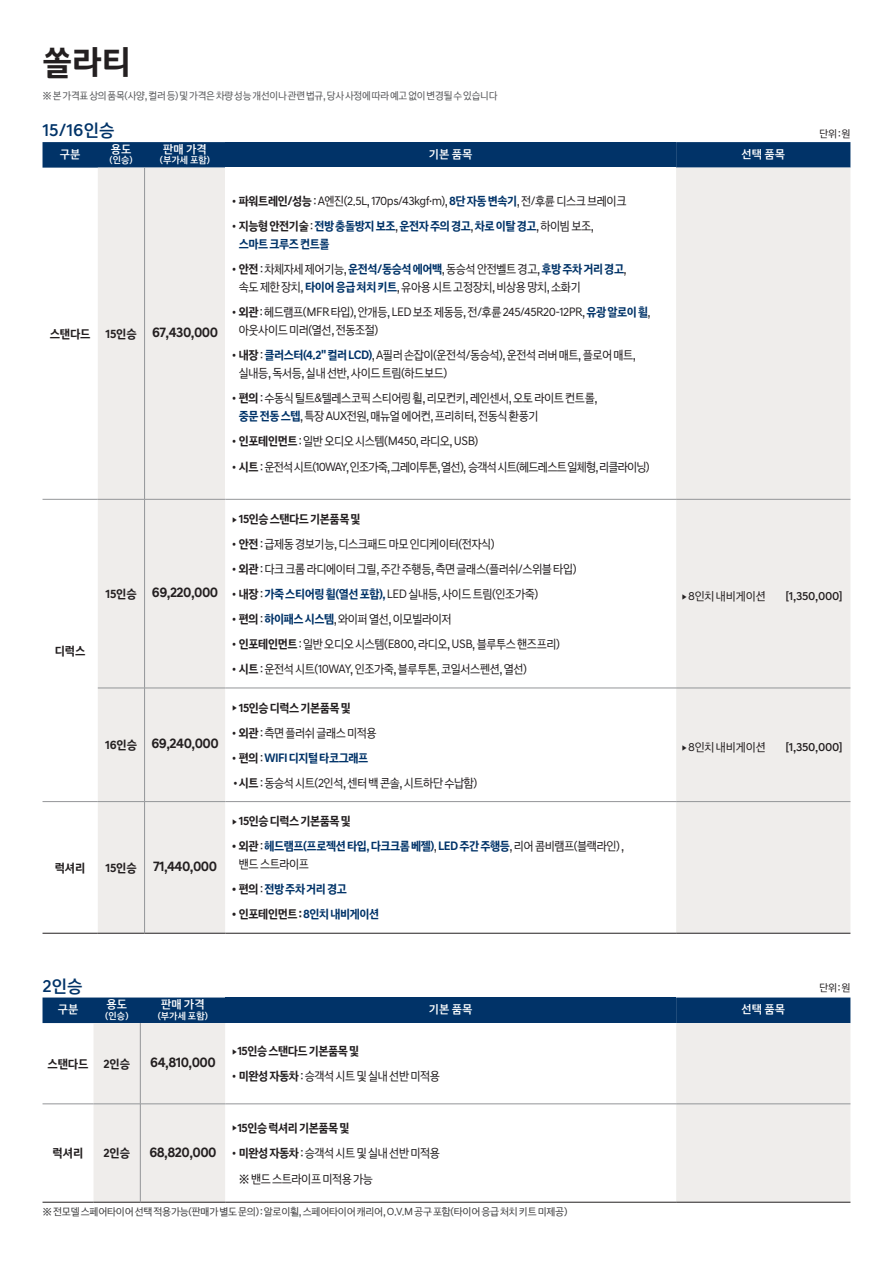
<style>
.page{position:relative;width:893px;height:1263px;background:#fff}
.page>*{position:absolute;margin:0;border:0;box-sizing:border-box;transform-origin:0 0}
.t1{font:34.5px "Hyundai Sans Head KROTF Medium";color:#231f20}
.t2{font:18px "Hyundai Sans Text KROTF Medium";color:#013368}
.t3{font:14.25px "Hyundai Sans Text KROTF Bold";letter-spacing:-.04em;color:#231f20}
.t4{font:12.45px/18px "Hyundai Sans Text KROTF Regular";letter-spacing:-.04em;color:#231f20;scale:.95 1}
.t5{font:12.45px/18px "Hyundai Sans Text KROTF Bold";letter-spacing:-.04em;color:#013368;scale:.95 1}
.t6{font:12.45px "Hyundai Sans Text KROTF Bold";letter-spacing:-.04em;color:#231f20;scale:.95 1}
.t7{font:12.45px "Hyundai Sans Text KROTF Regular";letter-spacing:-.07em;color:#231f20;scale:.95 1}
.t8{font:12.45px "Hyundai Sans Text KROTF Bold";letter-spacing:-.04em;color:#231f20}
.t9{font:12px "Hyundai Sans Text KROTF Medium";letter-spacing:.005em;color:#fff}
.t10{font:12px "Hyundai Sans Text KROTF Medium";letter-spacing:-.025em;color:#231f20}
.t11{font:12px "Hyundai Sans Text KROTF Regular";letter-spacing:-.01em;color:#231f20}
.t12{font:10.5px "Hyundai Sans Text KROTF Regular";letter-spacing:-.025em;color:#3e3e3f}
.t13{font:10.5px "Hyundai Sans Text KROTF Regular";letter-spacing:-.025em;color:#57585a}
.t14{font:10.5px "Hyundai Sans Text KROTF Regular";color:#231f20}
.t15{font:9.75px "Hyundai Sans Text KROTF Medium";letter-spacing:.005em;color:#fff}
.s1{font-size:12.45px}
.s2{font-family:"Hyundai Sans Text KROTF Bold"}
.s3{font-family:"Hyundai Sans Text KROTF Bold";color:#013368}
.s4{font-family:"Hyundai Sans Text KROTF Regular";color:#231f20}
.s5{color:#231f20}
.s6{font-family:"Hyundai Sans Text KROTF Regular";font-size:6.75px}
.s7{color:#013368}
.s8{font-size:6.75px}
</style>
<div class="page">
<svg style="left:43px;top:142px;width:807px;height:26px;background:#07386b"></svg>
<div style="left:225px;top:142px;width:451px;height:26px;background:#013368"></div>
<div style="left:98px;top:168px;width:752px;height:765px;background:#efedeb"></div>
<div style="left:225px;top:168px;width:451px;height:331px;background:#fff"></div>
<svg style="left:225px;top:500px;width:451px;height:433px"></svg>
<hr style="left:676px;top:499px;width:174px;height:1px;background:#939598">
<hr style="left:43px;top:933px;width:55px;height:1px;background:#231f20">
<hr style="left:98px;top:933px;width:47px;height:1px;background:#231f20">
<hr style="left:145px;top:933px;width:80px;height:1px;background:#231f20">
<hr style="left:225px;top:933px;width:451px;height:1px;background:#231f20">
<hr style="left:676px;top:933px;width:174px;height:1px;background:#231f20">
<hr style="left:43px;top:499px;width:55px;height:1px;background:#939598">
<hr style="left:98px;top:499px;width:47px;height:1px;background:#939598">
<hr style="left:145px;top:499px;width:80px;height:1px;background:#939598">
<hr style="left:225px;top:499px;width:451px;height:1px;background:#939598">
<hr style="left:98px;top:688px;width:47px;height:1px;background:#939598">
<hr style="left:145px;top:688px;width:80px;height:1px;background:#939598">
<hr style="left:225px;top:688px;width:451px;height:1px;background:#939598">
<hr style="left:676px;top:688px;width:174px;height:1px;background:#939598">
<hr style="left:43px;top:801px;width:55px;height:1px;background:#939598">
<hr style="left:98px;top:801px;width:47px;height:1px;background:#939598">
<hr style="left:145px;top:801px;width:80px;height:1px;background:#939598">
<hr style="left:225px;top:801px;width:451px;height:1px;background:#939598">
<hr style="left:676px;top:801px;width:174px;height:1px;background:#939598">
<hr style="left:144px;top:168px;width:1px;height:331px;background:#939598">
<hr style="left:144px;top:499px;width:1px;height:189px;background:#939598">
<hr style="left:144px;top:688px;width:1px;height:113px;background:#939598">
<hr style="left:144px;top:802px;width:1px;height:131px;background:#939598">
<div style="left:43px;top:997px;width:807px;height:26px;background:#013368"></div>
<div style="left:225px;top:997px;width:451px;height:26px;background:#013368"></div>
<div style="left:94px;top:1023px;width:756px;height:179px;background:#efedeb"></div>
<svg style="left:225px;top:1023px;width:451px;height:179px"></svg>
<hr style="left:43px;top:1202px;width:51px;height:1px;background:#231f20">
<hr style="left:94px;top:1202px;width:46px;height:1px;background:#231f20">
<hr style="left:140px;top:1202px;width:85px;height:1px;background:#231f20">
<hr style="left:225px;top:1202px;width:451px;height:1px;background:#231f20">
<hr style="left:676px;top:1202px;width:174px;height:1px;background:#231f20">
<hr style="left:43px;top:1103px;width:51px;height:1px;background:#939598">
<hr style="left:94px;top:1103px;width:46px;height:1px;background:#939598">
<hr style="left:140px;top:1103px;width:85px;height:1px;background:#939598">
<hr style="left:225px;top:1103px;width:451px;height:1px;background:#939598">
<hr style="left:676px;top:1103px;width:174px;height:1px;background:#939598">
<hr style="left:140px;top:1023px;width:1px;height:81px;background:#939598">
<hr style="left:140px;top:1104px;width:1px;height:98px;background:#939598">
<h1 class="t1" style="left:43px;top:40px;width:91px">쏠라티</h1>
<p class="t13" style="left:43px;top:89px;width:456px">※본가격표상의품목(사양,컬러등)및가격은차량성능개선이나관련법규,당사사정에따라예고없이변경될수있습니다</p>
<h2 class="t2" style="left:43px;top:119px;width:74px">15/16인승</h2>
<p class="t9" style="left:60px;top:146px;width:22px">구분</p>
<p class="t9" style="left:111px;top:142px;width:22px">용도</p>
<p class="t15" style="left:110px;top:154px;width:25px">(인승)</p>
<p class="t9" style="left:163px;top:142px;width:45px">판매 가격</p>
<p class="t15" style="left:160px;top:154px;width:52px">(부가세 포함)</p>
<p class="t3" style="left:50px;top:323px;width:170px"><span class="s1">스탠다드 15인승</span> 67,430,000</p>
<p class="t9" style="left:429px;top:146px;width:45px">기본 품목</p>
<p class="t9" style="left:741px;top:146px;width:45px">선택 품목</p>
<p class="t4" style="left:232px;top:191px;width:417px">• <span class="s2">파워트레인/성능</span>:A엔진(2.5L,170ps/43kgf·m),<span class="s3">8단자동변속기</span>,전/후륜디스크브레이크</p>
<p class="t5" style="left:239px;top:216px;width:375px;text-indent:-7px"><span class="s4">•</span> <span class="s5">지능형안전기술</span><span class="s4">:</span>전방충돌방지보조<span class="s4">,</span>운전자주의경고<span class="s4">,</span>차로이탈경고<span class="s4">,하이빔보조, </span>스마트크루즈컨트롤</p>
<p class="t4" style="left:239px;top:259px;width:410px;text-indent:-7px">• <span class="s2">안전</span>:차체자세제어기능,<span class="s3">운전석/동승석에어백</span>,동승석안전벨트경고,<span class="s3">후방주차거리경고</span>, 속도제한장치,<span class="s3">타이어응급처치키트</span>,유아용시트고정장치,비상용망치,소화기</p>
<p class="t4" style="left:239px;top:302px;width:435px;text-indent:-7px">• <span class="s2">외관</span>:헤드램프(MFR타입),안개등,LED보조제동등,전/후륜245/45R20-12PR,<span class="s3">유광알로이휠</span>, 아웃사이드미러(열선,전동조절)</p>
<p class="t4" style="left:239px;top:345px;width:420px;text-indent:-7px">• <span class="s2">내장</span>:<span class="s3">클러스터(4.2"컬러LCD)</span>,A필러손잡이(운전석/동승석),운전석러버매트,플로어매트, 실내등,독서등,실내선반,사이드트림(하드보드)</p>
<p class="t4" style="left:239px;top:388px;width:379px;text-indent:-7px">• <span class="s2">편의</span>:수동식틸트&amp;텔레스코픽스티어링휠,리모컨키,레인센서,오토라이트컨트롤, <span class="s3">중문전동스텝</span>,특장AUX전원,매뉴얼에어컨,프리히터,전동식환풍기</p>
<p class="t4" style="left:232px;top:431px;width:261px">• <span class="s2">인포테인먼트</span>:일반오디오시스템(M450,라디오,USB)</p>
<p class="t7" style="left:232px;top:459px;width:441px">• <span class="s2">시트</span> : 운전석시트(10WAY,인조가죽,그레이투톤,열선), 승객석시트(헤드레스트일체형,리클라이닝)</p>
<p class="t14" style="left:819px;top:127px;width:32px">단위:원</p>
<p class="t8" style="left:55px;top:643px;width:32px">디럭스</p>
<p class="t3" style="left:105px;top:584px;width:114px"><span class="s1">15인승</span> 69,220,000</p>
<p class="t3" style="left:105px;top:735px;width:115px"><span class="s1">16인승</span> 69,240,000</p>
<p class="t8" style="left:55px;top:860px;width:32px">럭셔리</p>
<p class="t3" style="left:105px;top:857px;width:113px"><span class="s1">15인승</span> 71,440,000</p>
<p class="t6" style="left:232px;top:511px;width:137px"><span class="s6">▶</span> 15인승스탠다드기본품목및</p>
<p class="t4" style="left:232px;top:535px;width:278px">• <span class="s2">안전</span>:급제동경보기능,디스크패드마모인디케이터(전자식)</p>
<p class="t4" style="left:232px;top:560px;width:364px">• <span class="s2">외관</span>:다크크롬라디에이터그릴,주간주행등,측면글래스(플러쉬/스위블타입)</p>
<p class="t4" style="left:232px;top:585px;width:324px">• <span class="s2">내장</span>:<span class="s3">가죽스티어링휠(열선포함),</span>LED실내등,사이드트림(인조가죽)</p>
<p class="t4" style="left:232px;top:610px;width:233px">• <span class="s2">편의</span>:<span class="s3">하이패스시스템</span>,와이퍼열선,이모빌라이저</p>
<p class="t4" style="left:232px;top:635px;width:347px">• <span class="s2">인포테인먼트</span>:일반오디오시스템(E800,라디오,USB,블루투스핸즈프리)</p>
<p class="t4" style="left:232px;top:660px;width:312px">• <span class="s2">시트</span>:운전석시트(10WAY,인조가죽,블루투톤,코일서스펜션,열선)</p>
<p class="t6" style="left:232px;top:700px;width:127px"><span class="s6">▶</span> 15인승디럭스기본품목및</p>
<p class="t4" style="left:232px;top:723px;width:154px">• <span class="s2">외관</span>:측면플러쉬글래스미적용</p>
<p class="t5" style="left:232px;top:748px;width:145px"><span class="s4">•</span> <span class="s5">편의</span><span class="s4">:</span>WIFI디지털타코그래프</p>
<p class="t4" style="left:233px;top:773px;width:258px">•<span class="s2">시트</span>:동승석시트(2인석,센터백콘솔,시트하단수납함)</p>
<p class="t6" style="left:232px;top:813px;width:127px"><span class="s6">▶</span> 15인승디럭스기본품목및</p>
<p class="t5" style="left:232px;top:837px;width:415px"><span class="s5">• 외관</span><span class="s4">:</span>헤드램프(프로젝션타입,다크크롬베젤)<span class="s4">,</span>LED주간주행등<span class="s4">,리어콤비램프(블랙라인),</span></p>
<p class="t4" style="left:239px;top:855px;width:75px">밴드스트라이프</p>
<p class="t5" style="left:232px;top:880px;width:123px"><span class="s5">• 편의</span><span class="s4">:</span>전방주차거리경고</p>
<p class="t6" style="left:232px;top:906px;width:157px">• 인포테인먼트:<span class="s7">8인치내비게이션</span></p>
<p class="t11" style="left:682px;top:589px;width:86px"><span class="s8">▶</span>8인치내비게이션</p>
<p class="t10" style="left:785px;top:589px;width:59px">[1,350,000]</p>
<p class="t11" style="left:682px;top:740px;width:86px"><span class="s8">▶</span>8인치내비게이션</p>
<p class="t10" style="left:785px;top:740px;width:59px">[1,350,000]</p>
<h2 class="t2" style="left:43px;top:974px;width:42px">2인승</h2>
<p class="t9" style="left:58px;top:1002px;width:22px">구분</p>
<p class="t9" style="left:107px;top:997px;width:22px">용도</p>
<p class="t15" style="left:105px;top:1009px;width:25px">(인승)</p>
<p class="t9" style="left:161px;top:997px;width:45px">판매 가격</p>
<p class="t15" style="left:158px;top:1009px;width:52px">(부가세 포함)</p>
<p class="t8" style="left:48px;top:1056px;width:84px">스탠다드 2인승</p>
<p class="t3" style="left:150px;top:1053px;width:67px">64,810,000</p>
<p class="t9" style="left:429px;top:1002px;width:45px">기본 품목</p>
<p class="t9" style="left:741px;top:1002px;width:45px">선택 품목</p>
<p class="t6" style="left:232px;top:1043px;width:136px"><span class="s6">▶</span>15인승스탠다드기본품목및</p>
<p class="t4" style="left:232px;top:1067px;width:221px">• <span class="s2">미완성자동차</span>:승객석시트및실내선반미적용</p>
<p class="t14" style="left:819px;top:981px;width:32px">단위:원</p>
<p class="t6" style="left:232px;top:1120px;width:125px"><span class="s6">▶</span>15인승럭셔리기본품목및</p>
<p class="t4" style="left:239px;top:1139px;width:213px;line-height:26.5px;text-indent:-7px">• <span class="s2">미완성자동차</span>:승객석시트및실내선반미적용 ※밴드스트라이프미적용가능</p>
<p class="t12" style="left:43px;top:1205px;width:526px">※전모델스페어타이어선택적용가능(판매가별도문의):알로이휠,스페어타이어캐리어,O.V.M공구포함(타이어응급처치키트미제공)</p>
<p class="t8" style="left:53px;top:1145px;width:32px">럭셔리</p>
<p class="t8" style="left:104px;top:1145px;width:28px">2인승</p>
<p class="t3" style="left:149px;top:1143px;width:69px">68,820,000</p>
</div>
